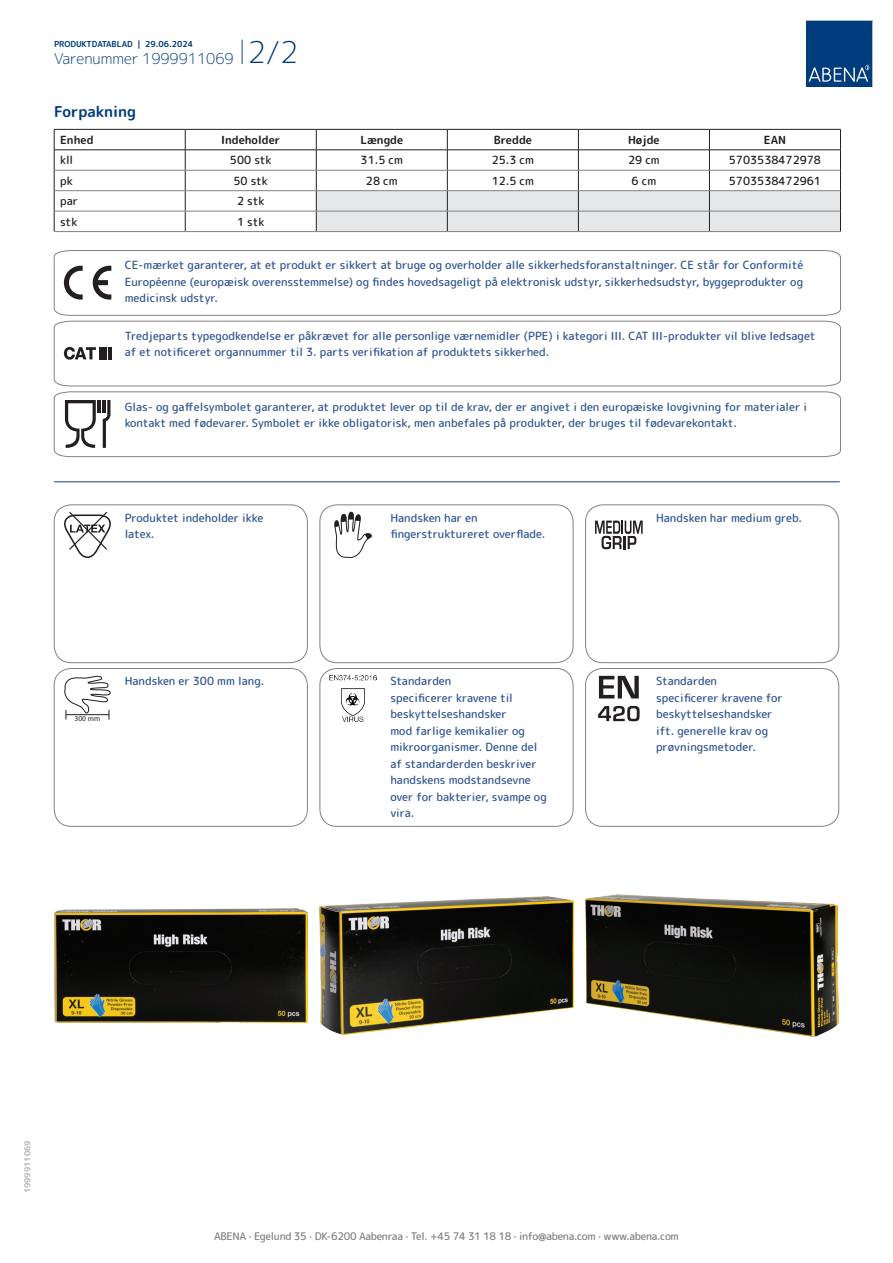
<style>
.page{position:relative;width:893px;height:1263px;background:#fff}
.page>*{position:absolute;margin:0;border:0;box-sizing:border-box;transform-origin:0 0}
.t1{font:300 15px "Rounded Mplus 1 c";color:#013d7d}
.t2{font:700 15px "Rounded Mplus 1 c";color:#013d7d}
.t3{font:500 11.25px/16.5px "Rounded Mplus 1 c";color:#305691}
.t4{font:500 11.25px "Rounded Mplus 1 c";color:#231f20}
.t5{font:700 11.25px "Rounded Mplus 1 c";color:#231f20}
.t6{font:500 10.5px "Rounded Mplus 1 c";letter-spacing:-.03em;color:#808285}
.t7{font:700 8.25px "Rounded Mplus 1 c";color:#013d7d}
.t8{font:700 8.25px "Rounded Mplus 1 c";color:#b2b3b7}
.t9{font:7.5px "Myriad Pro";color:#231f20}
.s1{font-size:30px}
</style>
<div class="page">
<svg style="left:242px;top:40px;width:1px;height:24px"></svg>
<svg style="left:806px;top:20px;width:67px;height:67px;background:#144b86"></svg>
<hr style="left:54px;top:129px;width:131px;height:1px;background:#231f20">
<hr style="left:185px;top:129px;width:131px;height:1px;background:#231f20">
<hr style="left:316px;top:129px;width:131px;height:1px;background:#231f20">
<hr style="left:447px;top:129px;width:131px;height:1px;background:#231f20">
<hr style="left:578px;top:129px;width:131px;height:1px;background:#231f20">
<hr style="left:709px;top:129px;width:132px;height:1px;background:#231f20">
<hr style="left:54px;top:150px;width:131px;height:1px;background:#231f20">
<hr style="left:185px;top:150px;width:131px;height:1px;background:#231f20">
<svg style="left:54px;top:130px;width:1px;height:101px"></svg>
<svg style="left:185px;top:130px;width:1px;height:101px"></svg>
<svg style="left:316px;top:130px;width:525px;height:101px"></svg>
<hr style="left:54px;top:170px;width:131px;height:1px;background:#808285">
<hr style="left:185px;top:170px;width:131px;height:1px;background:#808285">
<hr style="left:316px;top:170px;width:131px;height:1px;background:#808285">
<hr style="left:447px;top:170px;width:131px;height:1px;background:#808285">
<hr style="left:578px;top:170px;width:131px;height:1px;background:#808285">
<hr style="left:709px;top:170px;width:131px;height:1px;background:#808285">
<hr style="left:54px;top:190px;width:131px;height:1px;background:#808285">
<hr style="left:185px;top:190px;width:131px;height:1px;background:#808285">
<hr style="left:316px;top:190px;width:131px;height:1px;background:#808285">
<hr style="left:447px;top:190px;width:131px;height:1px;background:#808285">
<hr style="left:578px;top:190px;width:131px;height:1px;background:#808285">
<hr style="left:709px;top:190px;width:131px;height:1px;background:#808285">
<hr style="left:54px;top:211px;width:131px;height:1px;background:#808285">
<hr style="left:185px;top:211px;width:131px;height:1px;background:#808285">
<hr style="left:316px;top:211px;width:131px;height:1px;background:#808285">
<hr style="left:447px;top:211px;width:131px;height:1px;background:#808285">
<hr style="left:578px;top:211px;width:131px;height:1px;background:#808285">
<hr style="left:709px;top:211px;width:131px;height:1px;background:#808285">
<hr style="left:54px;top:231px;width:131px;height:1px;background:#808285">
<hr style="left:185px;top:231px;width:131px;height:1px;background:#808285">
<hr style="left:316px;top:231px;width:131px;height:1px;background:#808285">
<hr style="left:447px;top:231px;width:131px;height:1px;background:#808285">
<hr style="left:578px;top:231px;width:131px;height:1px;background:#808285">
<hr style="left:709px;top:231px;width:132px;height:1px;background:#808285">
<svg style="left:54px;top:250px;width:787px;height:66px"></svg>
<svg style="left:54px;top:321px;width:787px;height:65px"></svg>
<svg style="left:54px;top:391px;width:787px;height:66px"></svg>
<hr style="left:54px;top:481px;width:785px;height:1px;background:#153f74">
<svg style="left:64px;top:512px;width:47px;height:46px"></svg>
<div style="left:54px;top:505px;width:254px;height:158px;border:1px solid #808285;border-radius:17px"></div>
<svg style="left:334px;top:512px;width:38px;height:46px"></svg>
<div style="left:320px;top:505px;width:253px;height:158px;border:1px solid #808285;border-radius:17px"></div>
<svg style="left:595px;top:521px;width:48px;height:28px"></svg>
<div style="left:585px;top:505px;width:254px;height:158px;border:1px solid #808285;border-radius:17px"></div>
<svg style="left:64px;top:676px;width:47px;height:43px"></svg>
<hr style="left:66px;top:714px;width:43px;height:1px;background:#201d1e">
<div style="left:54px;top:668px;width:254px;height:158px;border:1px solid #808285;border-radius:17px"></div>
<img style="left:330px;top:675px;width:46px;height:47px">
<div style="left:320px;top:668px;width:253px;height:158px;border:1px solid #808285;border-radius:17px"></div>
<svg style="left:599px;top:676px;width:40px;height:22px"></svg>
<svg style="left:598px;top:706px;width:42px;height:15px"></svg>
<div style="left:585px;top:668px;width:254px;height:158px;border:1px solid #808285;border-radius:17px"></div>
<img style="left:54px;top:908px;width:253px;height:115px">
<img style="left:320px;top:896px;width:253px;height:139px">
<img style="left:586px;top:895px;width:253px;height:141px">
<p class="t7" style="left:54px;top:38px;width:141px">PRODUKTDATABLAD | 29.06.2024</p>
<h1 class="t1" style="left:54px;top:48px;width:246px">Varenummer 1999911069 <span class="s1">2/2</span></h1>
<h1 class="t2" style="left:54px;top:101px;width:84px">Forpakning</h1>
<p class="t5" style="left:60px;top:132px;width:35px">Enhed</p>
<p class="t5" style="left:221px;top:132px;width:61px">Indeholder</p>
<p class="t5" style="left:360px;top:132px;width:44px">Længde</p>
<p class="t5" style="left:494px;top:132px;width:40px">Bredde</p>
<p class="t5" style="left:628px;top:132px;width:33px">Højde</p>
<p class="t5" style="left:764px;top:132px;width:24px">EAN</p>
<p class="t4" style="left:60px;top:152px;width:15px">kll</p>
<p class="t4" style="left:230px;top:152px;width:43px">500 stk</p>
<p class="t4" style="left:361px;top:152px;width:44px">31.5 cm</p>
<p class="t4" style="left:492px;top:152px;width:44px">25.3 cm</p>
<p class="t4" style="left:628px;top:152px;width:33px">29 cm</p>
<p class="t4" style="left:729px;top:152px;width:94px">5703538472978</p>
<p class="t4" style="left:60px;top:173px;width:14px">pk</p>
<p class="t4" style="left:233px;top:173px;width:36px">50 stk</p>
<p class="t4" style="left:366px;top:173px;width:33px">28 cm</p>
<p class="t4" style="left:492px;top:173px;width:44px">12.5 cm</p>
<p class="t4" style="left:632px;top:173px;width:26px">6 cm</p>
<p class="t4" style="left:729px;top:173px;width:94px">5703538472961</p>
<p class="t4" style="left:60px;top:193px;width:19px">par</p>
<p class="t4" style="left:237px;top:193px;width:29px">2 stk</p>
<p class="t4" style="left:60px;top:213px;width:19px">stk</p>
<p class="t4" style="left:237px;top:213px;width:29px">1 stk</p>
<p class="t3" style="left:125px;top:257px;width:680px;text-align:justify">CE-mærket garanterer, at et produkt er sikkert at bruge og overholder alle sikkerhedsforanstaltninger. CE står for Conformité Européenne (europæisk overensstemmelse) og findes hovedsageligt på elektronisk udstyr, sikkerhedsudstyr, byggeprodukter og medicinsk udstyr.</p>
<p class="t3" style="left:125px;top:328px;width:692px">Tredjeparts typegodkendelse er påkrævet for alle personlige værnemidler (PPE) i kategori III. CAT III-produkter vil blive ledsaget af et notificeret organnummer til 3. parts verifikation af produktets sikkerhed.</p>
<p class="t3" style="left:125px;top:398px;width:684px">Glas- og gaffelsymbolet garanterer, at produktet lever op til de krav, der er angivet i den europæiske lovgivning for materialer i kontakt med fødevarer. Symbolet er ikke obligatorisk, men anbefales på produkter, der bruges til fødevarekontakt.</p>
<p class="t3" style="left:125px;top:509px;width:140px">Produktet indeholder ikke latex.</p>
<p class="t3" style="left:390px;top:509px;width:157px">Handsken har en fingerstruktureret overflade.</p>
<p class="t3" style="left:656px;top:509px;width:148px">Handsken har medium greb.</p>
<p class="t9" style="left:75px;top:714px;width:27px">300 mm</p>
<p class="t3" style="left:125px;top:673px;width:141px">Handsken er 300 mm lang.</p>
<p class="t3" style="left:390px;top:673px;width:158px">Standarden<br>specificerer kravene til beskyttelseshandsker<br>mod farlige kemikalier og mikroorganismer. Denne del af standarderden beskriver handskens modstandsevne over for bakterier, svampe og vira.</p>
<p class="t3" style="left:656px;top:673px;width:128px">Standarden<br>specificerer kravene for beskyttelseshandsker ift. generelle krav og prøvningsmetoder.</p>
<p class="t8" style="left:22px;top:1193px;width:54px;rotate:-90deg">1999911069</p>
<p class="t6" style="left:214px;top:1229px;width:466px">ABENA · Egelund 35 · DK-6200 Aabenraa · Tel. +45 74 31 18 18 · info@abena.com · www.abena.com</p>
</div>
